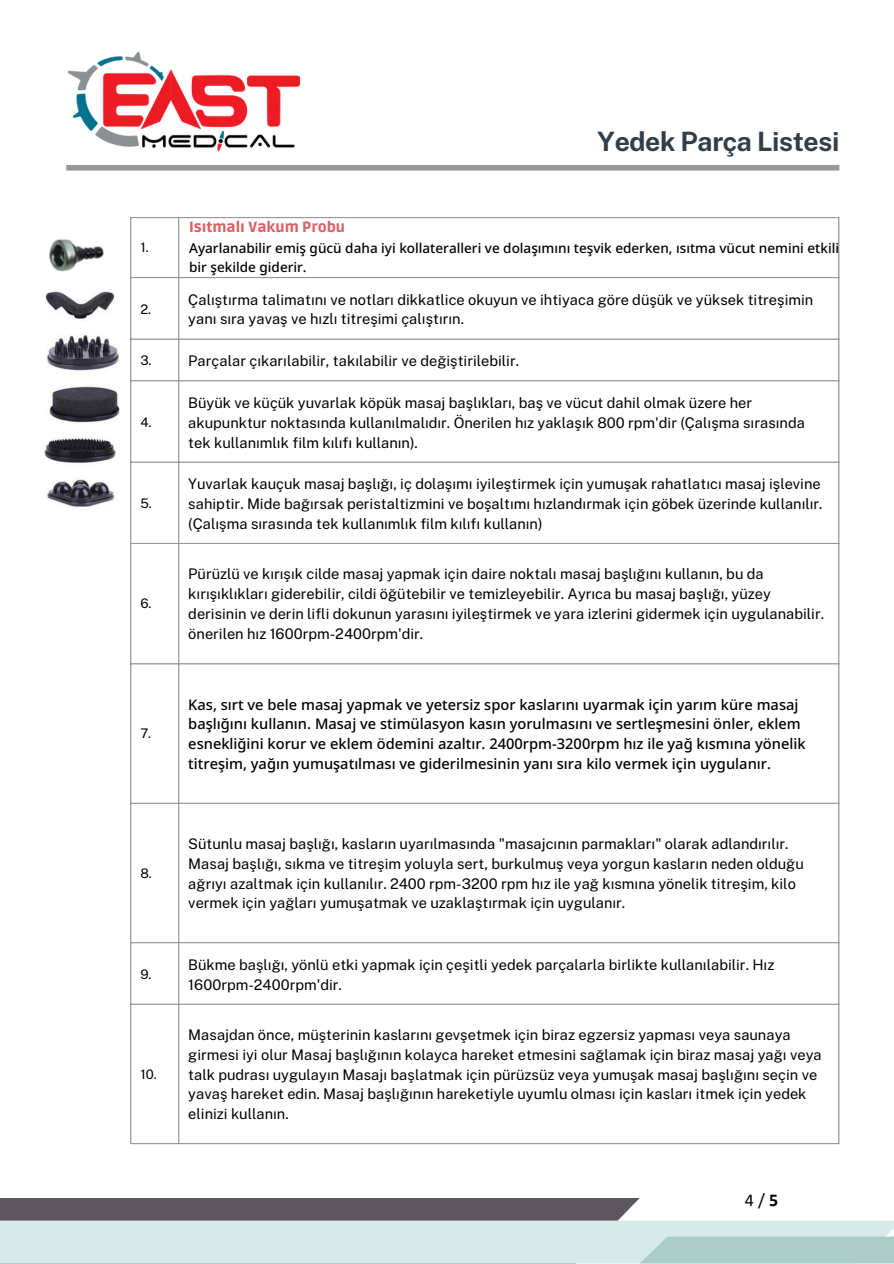
<style>
.page{position:relative;width:894px;height:1264px;background:#fff}
.page>*{position:absolute;margin:0;border:0;box-sizing:border-box;transform-origin:0 0}
.t1{font:700 26.7px "Public Sans";letter-spacing:-.015em;color:#313e48}
.t2{font:18px "Calibri";color:#000}
.t3{font:14.7px/19.8px "Public Sans";color:#000}
.t4{font:500 14.7px/19.8px "Noto Sans";color:#000}
.t5{font:900 14.7px "Ruda";color:#da6163}
.t6{font:500 13.5px/19.4px "Noto Sans";color:#000}
.t7{font:13.2px "Public Sans";color:#000}
.s1{font-weight:700}
</style>
<div class="page">
<svg style="left:0;top:1198px;width:893px;height:65px"></svg>
<div style="left:66px;top:165px;width:773px;height:5px;background:#979797"></div>
<hr style="left:130px;top:218px;width:1px;height:925px;background:#979797">
<hr style="left:178px;top:218px;width:1px;height:925px;background:#979797">
<hr style="left:838px;top:218px;width:1px;height:925px;background:#979797">
<hr style="left:130px;top:217px;width:709px;height:1px;background:#979797">
<hr style="left:130px;top:277px;width:709px;height:1px;background:#979797">
<hr style="left:130px;top:338px;width:709px;height:1px;background:#979797">
<hr style="left:130px;top:380px;width:709px;height:1px;background:#979797">
<hr style="left:130px;top:461px;width:709px;height:1px;background:#979797">
<hr style="left:130px;top:543px;width:709px;height:1px;background:#979797">
<hr style="left:130px;top:663px;width:709px;height:1px;background:#979797">
<hr style="left:130px;top:802px;width:709px;height:1px;background:#979797">
<hr style="left:130px;top:942px;width:709px;height:1px;background:#979797">
<hr style="left:130px;top:1003px;width:709px;height:1px;background:#979797">
<hr style="left:130px;top:1143px;width:709px;height:1px;background:#979797">
<img style="left:68px;top:51px;width:233px;height:101px">
<img style="left:44px;top:292px;width:76px;height:215px">
<img style="left:44px;top:239px;width:65px;height:55px">
<p class="t7" style="left:140px;top:240px;width:10px">1.</p>
<p class="t1" style="left:597px;top:125px;width:240px">Yedek Parça Listesi</p>
<p class="t5" style="left:189px;top:218px;width:157px">Isıtmalı Vakum Probu</p>
<p class="t6" style="left:189px;top:238px;width:651px">Ayarlanabilir emiş gücü daha iyi kollateralleri ve dolaşımını teşvik ederken, ısıtma vücut nemini etkili bir şekilde giderir.</p>
<h1 class="t7" style="left:140px;top:301px;width:12px">2.</h1>
<p class="t3" style="left:188px;top:289px;width:626px">Çalıştırma talimatını ve notları dikkatlice okuyun ve ihtiyaca göre düşük ve yüksek titreşimin yanı sıra yavaş ve hızlı titreşimi çalıştırın.</p>
<p class="t7" style="left:140px;top:352px;width:13px">3.</p>
<p class="t3" style="left:188px;top:351px;width:332px">Parçalar çıkarılabi li r, takılabi li r ve değişti ri lebi li r.</p>
<p class="t7" style="left:140px;top:414px;width:13px">4.</p>
<p class="t7" style="left:140px;top:495px;width:13px">5.</p>
<p class="t7" style="left:140px;top:595px;width:13px">6.</p>
<p class="t7" style="left:140px;top:725px;width:12px">7.</p>
<p class="t7" style="left:140px;top:865px;width:13px">8.</p>
<p class="t3" style="left:188px;top:393px;width:618px">Büyük ve küçük yuvarlak köpük masaj başlıkları, baş ve vücut dahi l olmak üzere her akupunktur noktasında kullanılmalıdır. Öneri len hız yaklaşık 800 rpm'di r (Çalışma sırasında tek kullanımlık film kılıfı kullanın).</p>
<p class="t3" style="left:188px;top:474px;width:635px">Yuvarlak kauçuk masaj başlığı, iç dolaşımı iyi leşti rmek içi n yumuşak rahatlatıcı masaj işlevi ne sahi pti r. Mide bağırsak peristaltizmi ni ve boşaltımı hızlandırmak içi n göbek üzeri nde kullanılır. (Çalışma sırasında tek kullanımlık film kılıfı kullanın)</p>
<p class="t3" style="left:188px;top:564px;width:637px">Pürüzlü ve kırışık ci lde masaj yapmak içi n dai re noktalı masaj başlığını kullanın, bu da kırışıklıkları giderebi li r, ci ldi öğütebi li r ve temizleyebi li r. Ayrıca bu masaj başlığı, yüzey<br>derisi ni n ve deri n lifli dokunun yarasını iyi leşti rmek ve yara izleri ni gidermek içi n uygulanabi li r. öneri len hız 1600rpm-2400rpm'di r.</p>
<p class="t4" style="left:188px;top:694px;width:618px">Kas, sırt ve bele masaj yapmak ve yetersiz spor kaslarını uyarmak için yarım küre masaj başlığını kullanın. Masaj ve stimülasyon kasın yorulmasını ve sertleşmesini önler, eklem esnekliğini korur ve eklem ödemini azaltır. 2400rpm-3200rpm hız ile yağ kısmına yönelik titreşim, yağın yumuşatılması ve giderilmesinin yanı sıra kilo vermek için uygulanır.</p>
<p class="t3" style="left:188px;top:833px;width:616px">Sütunlu masaj başlığı, kasların uyarılmasında "masajcının parmakları" olarak adlandırılır.<br>Masaj başlığı, sıkma ve titreşi m yoluyla sert, burkulmuş veya yorgun kasların neden olduğu ağrıyı azaltmak içi n kullanılır. 2400 rpm-3200 rpm hız i le yağ kısmına yöneli k titreşi m, ki lo vermek içi n yağları yumuşatmak ve uzaklaştırmak içi n uygulanır.</p>
<p class="t7" style="left:140px;top:966px;width:13px">9.</p>
<p class="t3" style="left:188px;top:954px;width:587px">Bükme başlığı, yönlü etki yapmak içi n çeşitli yedek parçalarla bi rli kte kullanılabi li r. Hız<br>1600rpm-2400rpm'di r.</p>
<p class="t7" style="left:140px;top:1066px;width:18px">10.</p>
<p class="t3" style="left:188px;top:1024px;width:634px">Masajdan önce, müşteri ni n kaslarını gevşetmek içi n bi raz egzersiz yapması veya saunaya<br>gi rmesi iyi olur Masaj başlığının kolayca hareket etmesi ni sağlamak içi n bi raz masaj yağı veya talk pudrası uygulayın Masajı başlatmak içi n pürüzsüz veya yumuşak masaj başlığını seçi n ve yavaş hareket edi n. Masaj başlığının hareketiyle uyumlu olması içi n kasları itmek içi n yedek eli nizi kullanın.</p>
<p class="t2" style="left:744px;top:1192px;width:35px">4 / <span class="s1">5</span></p>
</div>
